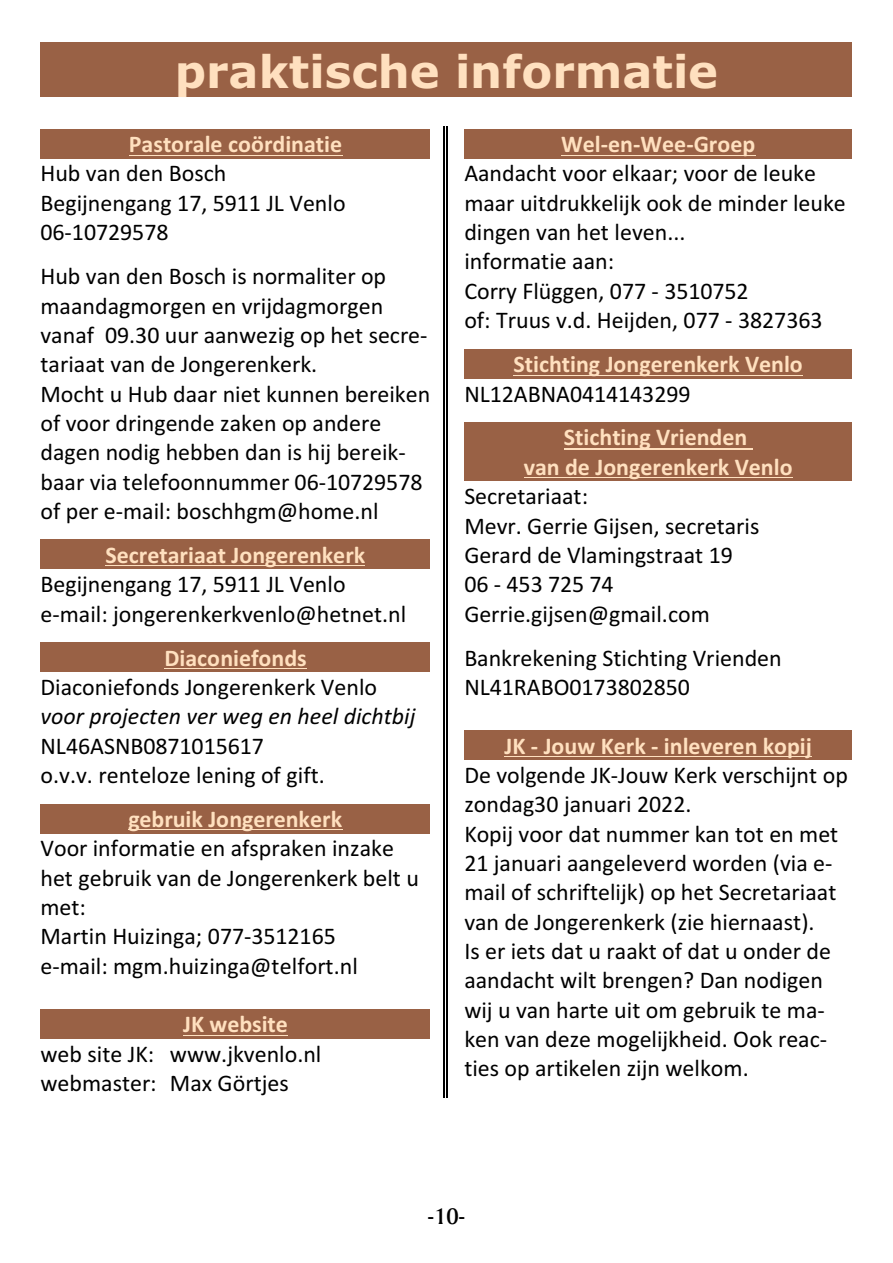
<style>
.page{position:relative;width:893px;height:1263px;background:#fff}
.page>*{position:absolute;margin:0;border:0;box-sizing:border-box;transform-origin:0 0}
.t1{font:700 45px "Verdana";color:#ffe0bf}
.t2{font:24px/29.4px "Calibri";color:#000}
.t3{font:700 24px/29.4px "Calibri";color:#ffe0bf;text-align:center}
.t4{font:italic 24px "Calibri";color:#000}
.t5{font:24px "Amerigo BT Medium A";color:#000}
</style>
<div class="page">
<hr style="left:443px;top:126px;width:1px;height:971px;background:#000">
<hr style="left:446px;top:126px;width:1px;height:971px;background:#000">
<div style="left:40px;top:42px;width:812px;height:55px;background:#996145"></div>
<div style="left:40px;top:129px;width:390px;height:29px;background:#996145"></div>
<div style="left:40px;top:540px;width:390px;height:29px;background:#996145"></div>
<div style="left:40px;top:643px;width:390px;height:29px;background:#996145"></div>
<div style="left:40px;top:804px;width:390px;height:29px;background:#996145"></div>
<div style="left:40px;top:1009px;width:390px;height:29px;background:#996145"></div>
<div style="left:464px;top:129px;width:388px;height:29px;background:#996145"></div>
<div style="left:464px;top:349px;width:388px;height:29px;background:#996145"></div>
<div style="left:464px;top:422px;width:388px;height:30px;background:#996145"></div>
<div style="left:464px;top:452px;width:388px;height:29px;background:#996145"></div>
<div style="left:464px;top:731px;width:388px;height:29px;background:#996145"></div>
<hr style="left:129px;top:155px;width:213px;height:1px;background:#ffe0bf">
<hr style="left:105px;top:565px;width:260px;height:1px;background:#ffe0bf">
<hr style="left:164px;top:668px;width:143px;height:1px;background:#ffe0bf">
<hr style="left:128px;top:829px;width:215px;height:1px;background:#ffe0bf">
<hr style="left:183px;top:1035px;width:105px;height:1px;background:#ffe0bf">
<hr style="left:561px;top:155px;width:194px;height:1px;background:#ffe0bf">
<hr style="left:514px;top:375px;width:289px;height:1px;background:#ffe0bf">
<hr style="left:564px;top:448px;width:189px;height:2px;background:#ffe0bf">
<hr style="left:524px;top:477px;width:269px;height:1px;background:#ffe0bf">
<hr style="left:505px;top:756px;width:307px;height:1px;background:#ffe0bf">
<h1 class="t1" style="left:175px;top:53px;width:545px">praktische informatie</h1>
<p class="t3" style="left:129px;top:131px;width:215px">Pastorale coördinatie</p>
<p class="t2" style="left:40px;top:161px;width:307px">Hub van den Bosch<br>Begijnengang 17, 5911 JL Venlo<br>06-10729578</p>
<p class="t2" style="left:40px;top:263px;width:391px">Hub van den Bosch is normaliter op maandagmorgen en vrijdagmorgen vanaf 09.30 uur aanwezig op het secre&shy;tariaat van de Jongerenkerk.<br>Mocht u Hub daar niet kunnen bereiken of voor dringende zaken op andere dagen nodig hebben dan is hij bereik&shy;baar via telefoonnummer 06-10729578 of per e-mail: boschhgm@home.nl</p>
<p class="t3" style="left:105px;top:542px;width:261px">Secretariaat Jongerenkerk</p>
<p class="t2" style="left:40px;top:571px;width:367px">Begijnengang 17, 5911 JL Venlo e-mail: jongerenkerkvenlo@hetnet.nl</p>
<p class="t3" style="left:164px;top:645px;width:144px">Diaconiefonds</p>
<p class="t2" style="left:40px;top:674px;width:338px">Diaconiefonds Jongerenkerk Venlo</p>
<p class="t4" style="left:40px;top:706px;width:376px">voor projecten ver weg en heel dichtbij</p>
<p class="t2" style="left:40px;top:733px;width:286px">NL46ASNB0871015617<br>o.v.v. renteloze lening of gift.</p>
<p class="t3" style="left:128px;top:806px;width:215px">gebruik Jongerenkerk</p>
<p class="t2" style="left:40px;top:835px;width:380px">Voor informatie en afspraken inzake het gebruik van de Jongerenkerk belt u met:<br>Martin Huizinga; 077-3512165<br>e-mail: mgm.huizinga@telfort.nl</p>
<p class="t3" style="left:183px;top:1011px;width:106px">JK website</p>
<p class="t2" style="left:40px;top:1041px;width:282px">web site JK: www.jkvenlo.nl webmaster: Max Görtjes</p>
<p class="t3" style="left:561px;top:131px;width:196px">Wel-en-Wee-Groep</p>
<p class="t2" style="left:464px;top:161px;width:383px">Aandacht voor elkaar; voor de leuke maar uitdrukkelijk ook de minder leuke dingen van het leven...<br>informatie aan:<br>Corry Flüggen, 077 - 3510752<br>of: Truus v.d. Heijden, 077 - 3827363</p>
<p class="t3" style="left:513px;top:351px;width:291px">Stichting Jongerenkerk Venlo</p>
<p class="t2" style="left:464px;top:381px;width:228px">NL12ABNA0414143299</p>
<p class="t3" style="left:524px;top:425px;width:270px">Stichting Vrienden<br>van de Jongerenkerk Venlo</p>
<p class="t2" style="left:464px;top:483px;width:297px">Secretariaat:<br>Mevr. Gerrie Gijsen, secretaris<br>Gerard de Vlamingstraat 19<br>06 - 453 725 74<br>Gerrie.gijsen@gmail.com</p>
<p class="t2" style="left:464px;top:645px;width:319px">Bankrekening Stichting Vrienden<br>NL41RABO0173802850</p>
<p class="t3" style="left:504px;top:733px;width:309px">JK - Jouw Kerk - inleveren kopij</p>
<p class="t2" style="left:464px;top:762px;width:385px">De volgende JK-Jouw Kerk verschijnt op zondag30 januari 2022.<br>Kopij voor dat nummer kan tot en met 21 januari aangeleverd worden (via e&shy;mail of schriftelijk) op het Secretariaat van de Jongerenkerk (zie hiernaast).<br>Is er iets dat u raakt of dat u onder de aandacht wilt brengen? Dan nodigen wij u van harte uit om gebruik te ma&shy;ken van deze mogelijkheid. Ook reac&shy;ties op artikelen zijn welkom.</p>
<p class="t5" style="left:428px;top:1205px;width:38px">-10-</p>
</div>
